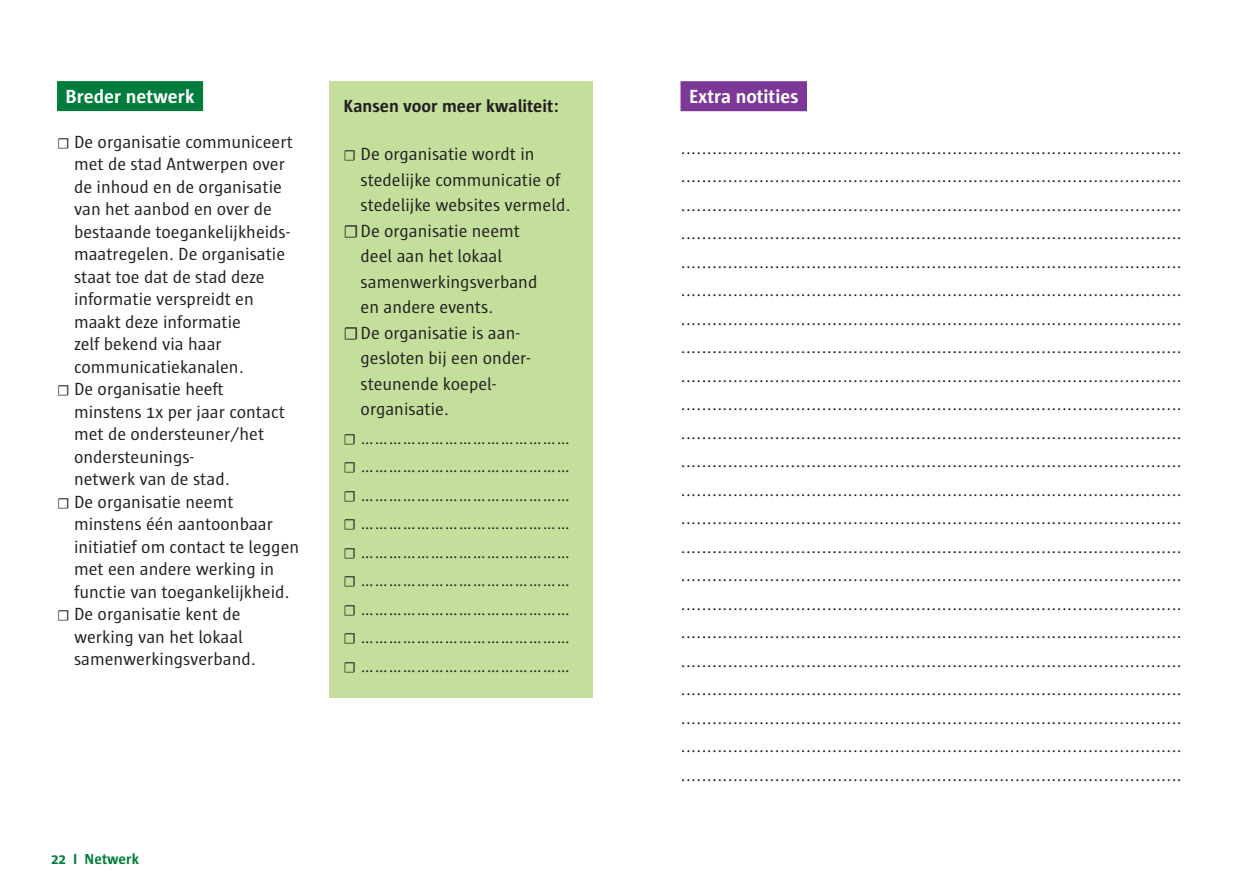
<style>
.page{position:relative;width:1259px;height:893px;background:#fff}
.page>*{position:absolute;margin:0;border:0;box-sizing:border-box;transform-origin:0 0}
.t1{font:700 19.5px "Sun Antwerpen";color:#fff}
.t2{font:18px/28.5px "Sun Antwerpen";color:#231f20;text-align:justify}
.t3{font:700 18px "Sun Antwerpen";color:#231f20}
.t4{font:700 15px "Sun Antwerpen";color:#007d3c}
.s1{font-family:"Minion Pro";font-size:15px}
.s2{font-family:"Minion Pro"}
</style>
<div class="page">
<div style="left:329px;top:81px;width:264px;height:616px;background:#c4df9b"></div>
<div style="left:57px;top:81px;width:146px;height:30px;background:#007d3c"></div>
<div style="left:680px;top:81px;width:127px;height:30px;background:#7b3896"></div>
<p class="t1" style="left:66px;top:85px;width:130px">Breder netwerk</p>
<p class="t2" style="left:57px;top:127px;width:237px"><span class="s1">☐</span> De organisatie communiceert</p>
<p class="t2" style="left:74px;top:150px;width:212px">met de stad Antwerpen over</p>
<p class="t2" style="left:74px;top:172px;width:209px">de inhoud en de organisatie</p>
<p class="t2" style="left:74px;top:195px;width:199px">van het aanbod en over de</p>
<p class="t2" style="left:74px;top:217px;width:217px">bestaande toegankelijkheids-</p>
<p class="t2" style="left:74px;top:240px;width:213px">maatregelen. De organisatie</p>
<p class="t2" style="left:74px;top:262px;width:192px">staat toe dat de stad deze</p>
<p class="t2" style="left:74px;top:285px;width:181px">informatie verspreidt en</p>
<p class="t2" style="left:74px;top:307px;width:168px">maakt deze informatie</p>
<p class="t2" style="left:74px;top:330px;width:149px">zelf bekend via haar</p>
<p class="t2" style="left:74px;top:352px;width:171px">communicatiekanalen.</p>
<p class="t2" style="left:57px;top:375px;width:168px"><span class="s1">☐</span> De organisatie heeft</p>
<p class="t2" style="left:74px;top:397px;width:212px">minstens 1x per jaar contact</p>
<p class="t2" style="left:74px;top:420px;width:192px">met de ondersteuner/het</p>
<p class="t2" style="left:74px;top:442px;width:121px">ondersteunings-</p>
<p class="t2" style="left:74px;top:465px;width:157px">netwerk van de stad.</p>
<p class="t2" style="left:57px;top:487px;width:178px"><span class="s1">☐</span> De organisatie neemt</p>
<p class="t2" style="left:74px;top:510px;width:200px">minstens één aantoonbaar</p>
<p class="t2" style="left:74px;top:532px;width:227px">initiatief om contact te leggen</p>
<p class="t2" style="left:74px;top:555px;width:202px">met een andere werking in</p>
<p class="t2" style="left:74px;top:577px;width:217px">functie van toegankelijkheid.</p>
<p class="t2" style="left:57px;top:600px;width:185px"><span class="s1">☐</span> De organisatie kent de</p>
<p class="t2" style="left:74px;top:622px;width:171px">werking van het lokaal</p>
<p class="t2" style="left:74px;top:645px;width:183px">samenwerkingsverband.</p>
<p class="t3" style="left:343px;top:96px;width:217px">Kansen voor meer kwaliteit:</p>
<p class="t2" style="left:344px;top:140px;width:192px"><span class="s1">☐</span> De organisatie wordt in</p>
<p class="t2" style="left:361px;top:165px;width:201px">stedelijke communicatie of</p>
<p class="t2" style="left:361px;top:191px;width:212px">stedelijke websites vermeld.</p>
<p class="t2" style="left:343px;top:216px;width:178px"><span class="s2">☐</span>De organisatie neemt</p>
<p class="t2" style="left:361px;top:242px;width:143px">deel aan het lokaal</p>
<p class="t2" style="left:361px;top:267px;width:178px">samenwerkingsverband</p>
<p class="t2" style="left:361px;top:293px;width:134px">en andere events.</p>
<p class="t2" style="left:343px;top:318px;width:177px"><span class="s2">☐</span>De organisatie is aan-</p>
<p class="t2" style="left:361px;top:344px;width:171px">gesloten bij een onder-</p>
<p class="t2" style="left:361px;top:369px;width:137px">steunende koepel-</p>
<p class="t2" style="left:361px;top:395px;width:90px">organisatie.</p>
<p class="t2" style="left:344px;top:423px;width:228px"><span class="s1">☐</span> ............................................. <span class="s1">☐</span> ............................................. <span class="s1">☐</span> ............................................. <span class="s1">☐</span> ............................................. <span class="s1">☐</span> ............................................. <span class="s1">☐</span> ............................................. <span class="s1">☐</span> ............................................. <span class="s1">☐</span> ............................................. <span class="s1">☐</span> .............................................</p>
<p class="t4" style="left:51px;top:850px;width:90px">22 I Netwerk</p>
<p class="t1" style="left:689px;top:85px;width:111px">Extra notities</p>
<p class="t2" style="left:680px;top:133px;width:503px">................................................................................................ ................................................................................................ ................................................................................................ ................................................................................................ ................................................................................................ ................................................................................................ ................................................................................................ ................................................................................................ ................................................................................................ ................................................................................................ ................................................................................................ ................................................................................................ ................................................................................................ ................................................................................................ ................................................................................................ ................................................................................................ ................................................................................................ ................................................................................................ ................................................................................................ ................................................................................................ ................................................................................................ ................................................................................................ ................................................................................................</p>
</div>
